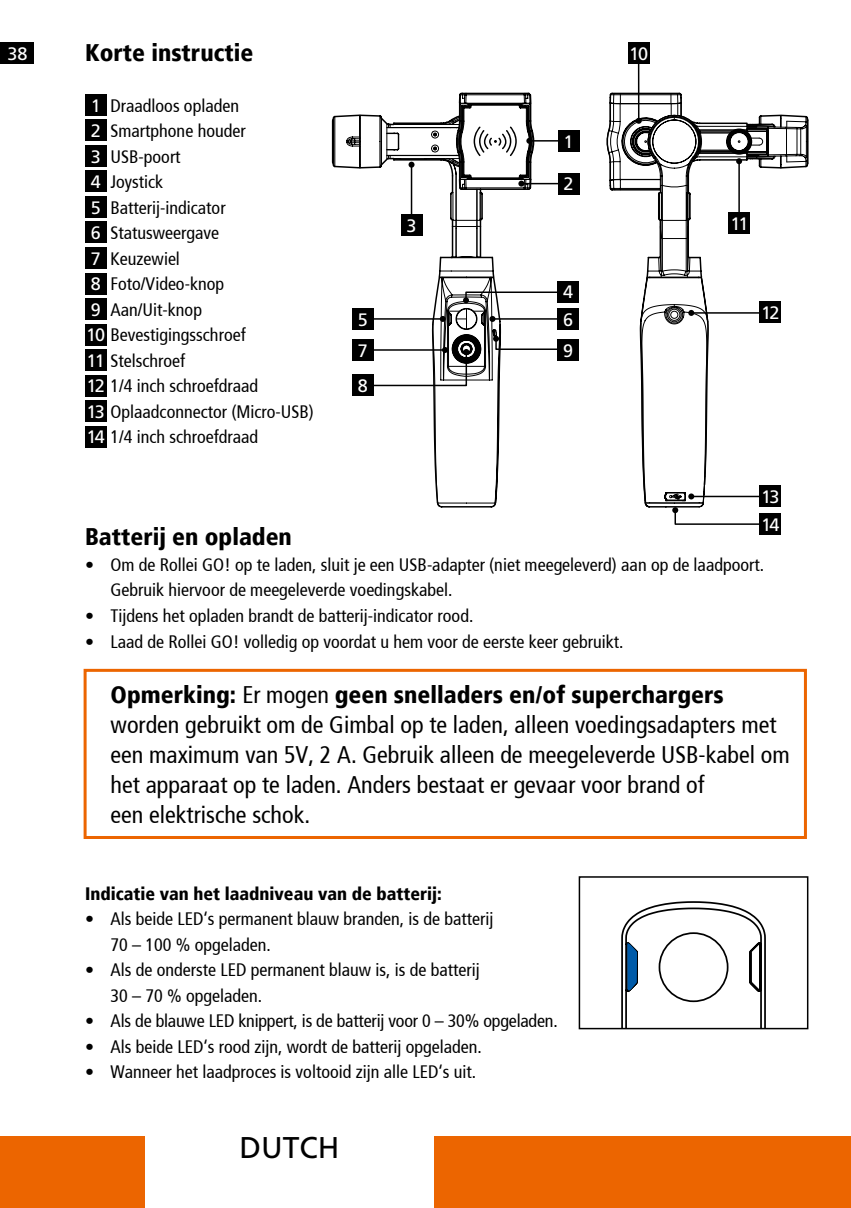
<style>
.page{position:relative;width:851px;height:1208px;background:#fff}
.page>*{position:absolute;margin:0;border:0;box-sizing:border-box;transform-origin:0 0}
.t1{font:30px "Frutiger LT";color:#000}
.t2{font:condensed 24px/30px "Frutiger";color:#000}
.t3{font:900 condensed 24px "Frutiger";color:#000}
.t4{font:condensed 18px/25.5px "Frutiger";color:#000}
.t5{font:900 condensed 18px "Frutiger";color:#000}
.t6{font:18px/25.5px "Frutiger LT";letter-spacing:-.1em;color:#fff}
.s1{font-family:"Frutiger LT";font-stretch:normal;color:#fff}
.s2{font-weight:900}
</style>
<div class="page">
<div style="left:0;top:43px;width:34px;height:21px;background:#000"></div>
<div style="left:434px;top:1135px;width:416px;height:73px;background:#ec6500"></div>
<div style="left:0;top:1135px;width:145px;height:73px;background:#ec6500"></div>
<div style="left:84px;top:669px;width:722px;height:170px;border:3px solid #ec6500"></div>
<div style="left:85px;top:94px;width:21px;height:21px;background:#000"></div>
<div style="left:85px;top:120px;width:21px;height:21px;background:#000"></div>
<div style="left:85px;top:145px;width:21px;height:22px;background:#000"></div>
<div style="left:85px;top:171px;width:21px;height:21px;background:#000"></div>
<div style="left:85px;top:196px;width:21px;height:22px;background:#000"></div>
<div style="left:85px;top:222px;width:21px;height:21px;background:#000"></div>
<div style="left:85px;top:247px;width:21px;height:22px;background:#000"></div>
<div style="left:85px;top:273px;width:21px;height:21px;background:#000"></div>
<div style="left:85px;top:298px;width:21px;height:22px;background:#000"></div>
<div style="left:85px;top:324px;width:21px;height:21px;background:#000"></div>
<div style="left:85px;top:349px;width:21px;height:22px;background:#000"></div>
<div style="left:85px;top:375px;width:21px;height:21px;background:#000"></div>
<div style="left:85px;top:400px;width:21px;height:22px;background:#000"></div>
<div style="left:85px;top:426px;width:21px;height:21px;background:#000"></div>
<svg style="left:609px;top:93px;width:73px;height:98px"></svg>
<svg style="left:612px;top:103px;width:169px;height:383px"></svg>
<hr style="left:637px;top:61px;width:2px;height:60px;background:#000">
<svg style="left:635px;top:111px;width:174px;height:108px"></svg>
<div style="left:627px;top:43px;width:22px;height:21px;background:#000"></div>
<div style="left:728px;top:212px;width:22px;height:22px;background:#000"></div>
<div style="left:759px;top:302px;width:22px;height:21px;background:#000"></div>
<div style="left:759px;top:486px;width:22px;height:21px;background:#000"></div>
<div style="left:759px;top:514px;width:22px;height:21px;background:#000"></div>
<svg style="left:639px;top:307px;width:122px;height:218px"></svg>
<svg style="left:330px;top:92px;width:204px;height:581px"></svg>
<svg style="left:332px;top:387px;width:199px;height:120px"></svg>
<svg style="left:332px;top:93px;width:199px;height:27px"></svg>
<svg style="left:359px;top:118px;width:138px;height:430px"></svg>
<svg style="left:332px;top:120px;width:165px;height:372px"></svg>
<div style="left:352px;top:308px;width:21px;height:21px;background:#000"></div>
<div style="left:558px;top:130px;width:21px;height:21px;background:#000"></div>
<div style="left:557px;top:281px;width:21px;height:21px;background:#000"></div>
<div style="left:557px;top:308px;width:21px;height:22px;background:#000"></div>
<div style="left:557px;top:339px;width:21px;height:21px;background:#000"></div>
<div style="left:558px;top:173px;width:21px;height:21px;background:#000"></div>
<div style="left:352px;top:339px;width:21px;height:21px;background:#000"></div>
<div style="left:352px;top:375px;width:21px;height:21px;background:#000"></div>
<svg style="left:370px;top:103px;width:196px;height:284px"></svg>
<svg style="left:621px;top:901px;width:145px;height:125px"></svg>
<div style="left:578px;top:876px;width:230px;height:153px;border:2px solid #000"></div>
<p class="t6" style="left:8px;top:41px;width:22px">38</p>
<h2 class="t3" style="left:85px;top:41px;width:170px">Korte instructie</h2>
<p class="t4" style="left:111px;top:94px;width:130px">Draadloos opladen</p>
<p class="t4" style="left:111px;top:119px;width:136px">Smartphone houder</p>
<p class="t4" style="left:111px;top:145px;width:71px">USB-poort</p>
<p class="t4" style="left:111px;top:170px;width:54px">Joystick</p>
<p class="t4" style="left:111px;top:196px;width:116px">Batterij-indicator</p>
<p class="t4" style="left:111px;top:222px;width:110px">Statusweergave</p>
<p class="t4" style="left:111px;top:247px;width:71px">Keuzewiel</p>
<p class="t4" style="left:111px;top:273px;width:115px">Foto/Video-knop</p>
<p class="t4" style="left:111px;top:298px;width:93px">Aan/Uit-knop</p>
<p class="t4" style="left:86px;top:324px;width:161px"><span class="s1">10</span> Bevestigingsschroef</p>
<p class="t4" style="left:87px;top:349px;width:100px"><span class="s1">11</span> Stelschroef</p>
<p class="t4" style="left:87px;top:375px;width:173px"><span class="s1">12</span> 1/4 inch schroefdraad</p>
<p class="t4" style="left:87px;top:400px;width:228px"><span class="s1">13</span> Oplaadconnector (Micro-USB)</p>
<p class="t4" style="left:87px;top:426px;width:173px"><span class="s1">14</span> 1/4 inch schroefdraad</p>
<p class="t6" style="left:91px;top:93px;width:12px;text-align:justify">1<br>2<br>3<br>4<br>5<br>6<br>7<br>8<br>9</p>
<p class="t6" style="left:358px;top:307px;width:12px">5</p>
<p class="t6" style="left:358px;top:333px;width:12px;line-height:35.4px">7<br>8</p>
<p class="t6" style="left:406px;top:213px;width:12px">3</p>
<p class="t6" style="left:563px;top:129px;width:12px">1</p>
<p class="t6" style="left:563px;top:171px;width:12px">2</p>
<p class="t6" style="left:563px;top:278px;width:12px;line-height:27.6px">4<br>6</p>
<p class="t6" style="left:563px;top:338px;width:12px">9</p>
<p class="t6" style="left:629px;top:41px;width:20px">10</p>
<p class="t6" style="left:730px;top:211px;width:20px">11</p>
<p class="t6" style="left:761px;top:300px;width:20px">12</p>
<p class="t6" style="left:761px;top:483px;width:20px;line-height:27.9px">13<br>14</p>
<h2 class="t3" style="left:85px;top:526px;width:208px">Batterij en opladen</h2>
<p class="t4" style="left:111px;top:553px;width:654px;text-indent:-26px"><span class="s2">•</span> Om de Rollei GO! op te laden, sluit je een USB-adapter (niet meegeleverd) aan op de laadpoort.<br>Gebruik hiervoor de meegeleverde voedingskabel.</p>
<p class="t4" style="left:85px;top:604px;width:389px"><span class="s2">•</span> Tijdens het opladen brandt de batterij-indicator rood.</p>
<p class="t4" style="left:85px;top:630px;width:539px">• Laad de Rollei GO! volledig op voordat u hem voor de eerste keer gebruikt.</p>
<p class="t2" style="left:111px;top:681px;width:680px"><span class="s2">Opmerking:</span> Er mogen <span class="s2">geen snelladers en/of superchargers </span>worden gebruikt om de Gimbal op te laden, alleen voedingsadapters met een maximum van 5V, 2 A. Gebruik alleen de meegeleverde USB-kabel om het apparaat op te laden. Anders bestaat er gevaar voor brand of<br>een elektrische schok.</p>
<p class="t5" style="left:85px;top:885px;width:358px">Indicatie van het laadniveau van de batterij:</p>
<p class="t4" style="left:111px;top:907px;width:384px;text-indent:-26px">• Als beide LED‘s permanent blauw branden, is de batterij<br>70 – 100 % opgeladen.</p>
<p class="t4" style="left:111px;top:958px;width:371px;text-indent:-26px">• Als de onderste LED permanent blauw is, is de batterij<br>30 – 70 % opgeladen.</p>
<p class="t4" style="left:85px;top:1009px;width:474px">• Als de blauwe LED knippert, is de batterij voor 0 – 30% opgeladen.</p>
<p class="t4" style="left:85px;top:1035px;width:398px">• Als beide LED‘s rood zijn, wordt de batterij opgeladen.</p>
<p class="t4" style="left:85px;top:1060px;width:392px">• Wanneer het laadproces is voltooid zijn alle LED‘s uit.</p>
<h1 class="t1" style="left:239px;top:1130px;width:101px">DUTCH</h1>
</div>
